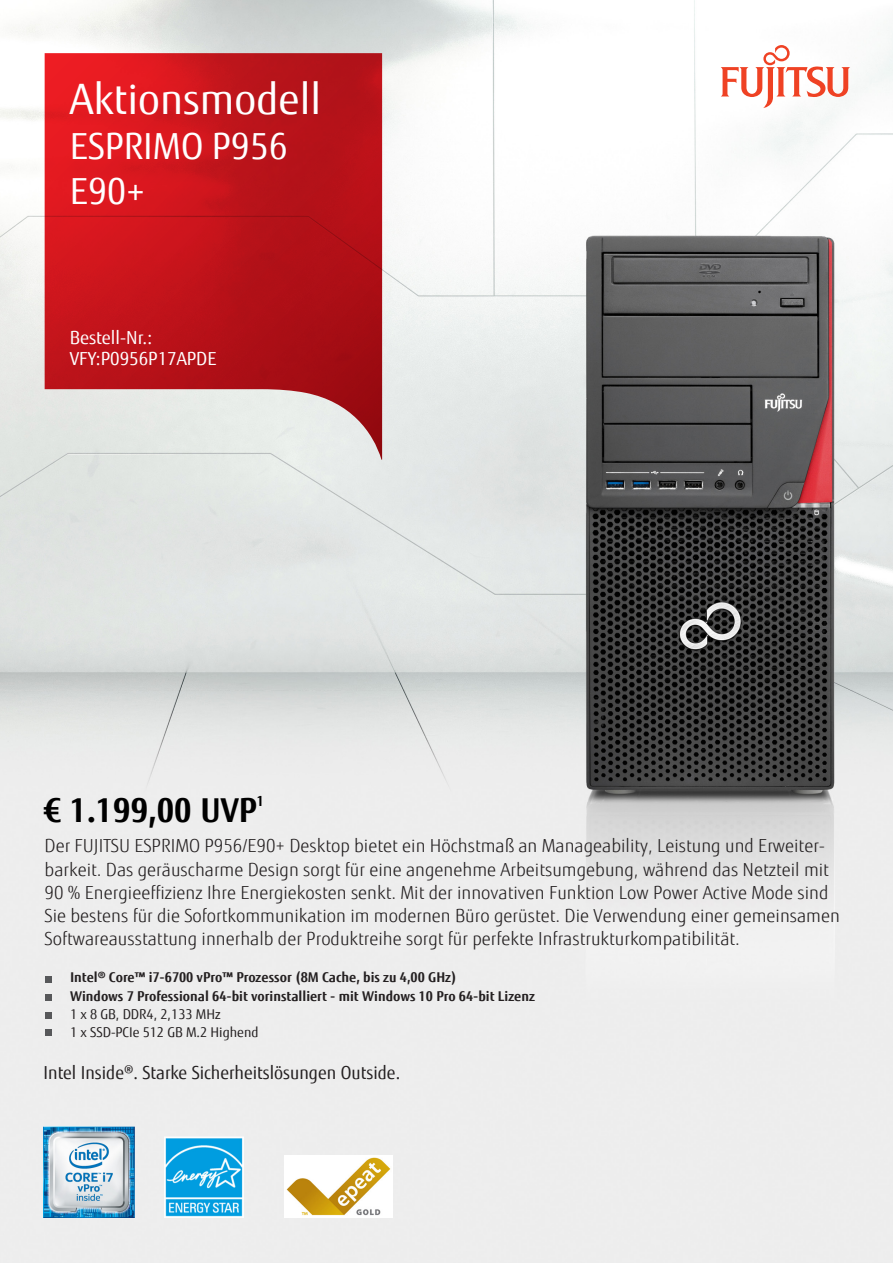
<style>
.page{position:relative;width:893px;height:1263px;background:#fff}
.page>*{position:absolute;margin:0;border:0;box-sizing:border-box;transform-origin:0 0}
.t1{font:42px "Fujitsu Sans";color:#fff}
.t2{font:36px/45px "Fujitsu Sans";color:#fff}
.t3{font:700 33px "Fujitsu Sans";color:#000}
.Copy{font:300 18px/23.2px "Fujitsu Sans";color:#231f20}
.t4{font:18px "Fujitsu Sans";color:#231f20;scale:.96 1}
.t5{font:18px "Fujitsu Sans";color:#fff}
.t6{font:700 13.95px "Fujitsu Sans";color:#000}
.t7{font:700 13.5px "Fujitsu Sans";color:#231f20}
.t8{font:13.5px "Fujitsu Sans";color:#231f20}
</style>
<div class="page">
<img style="left:0;top:0;width:893px;height:1263px">
<svg style="left:45px;top:53px;width:337px;height:407px;background:#c6353b"></svg>
<img style="left:44px;top:1088px;width:108px;height:130px">
<img style="left:164px;top:1089px;width:108px;height:129px">
<img style="left:285px;top:1089px;width:108px;height:129px">
<div style="left:45px;top:994px;width:7px;height:7px;background:#57585a"></div>
<div style="left:45px;top:1029px;width:7px;height:7px;background:#57585a"></div>
<div style="left:45px;top:1011px;width:7px;height:7px;background:#57585a"></div>
<svg style="left:721px;top:45px;width:129px;height:63px"></svg>
<div style="left:45px;top:976px;width:7px;height:7px;background:#57585a"></div>
<p class="t1" style="left:70px;top:74px;width:253px">Aktionsmodell</p>
<p class="t2" style="left:70px;top:124px;width:220px">ESPRIMO P956<br>E90+</p>
<p class="t5" style="left:70px;top:327px;width:84px">Bestell-Nr.:</p>
<p class="t5" style="left:70px;top:348px;width:148px">VFY:P0956P17APDE</p>
<p class="t3" style="left:44px;top:789px;width:215px">€ 1.199,00 UVP</p>
<p class="t6" style="left:257px;top:792px;width:9px">1</p>
<p class="Copy" style="left:45px;top:835px;width:797px">Der FUJITSU ESPRIMO P956/E90+ Desktop bietet ein Höchstmaß an Manageability, Leistung und Erweiter&shy;barkeit. Das geräuscharme Design sorgt für eine angenehme Arbeitsumgebung, während das Netzteil mit 90 % Energieeffizienz Ihre Energiekosten senkt. Mit der innovativen Funktion Low Power Active Mode sind Sie bestens für die Sofortkommunikation im modernen Büro gerüstet. Die Verwendung einer gemeinsamen Softwareausstattung innerhalb der Produktreihe sorgt für perfekte Infrastrukturkompatibilität.</p>
<p class="t7" style="left:70px;top:969px;width:388px">Intel® Core™ i7-6700 vPro™ Prozessor (8M Cache, bis zu 4,00 GHz)</p>
<p class="t7" style="left:70px;top:987px;width:466px">Windows 7 Professional 64-bit vorinstalliert - mit Windows 10 Pro 64-bit Lizenz</p>
<p class="t8" style="left:70px;top:1006px;width:152px">1 x 8 GB, DDR4, 2,133 MHz</p>
<p class="t8" style="left:70px;top:1023px;width:190px">1 x SSD-PCIe 512 GB M.2 Highend</p>
<p class="t4" style="left:44px;top:1062px;width:373px">Intel Inside®. Starke Sicherheitslösungen Outside.</p>
</div>
